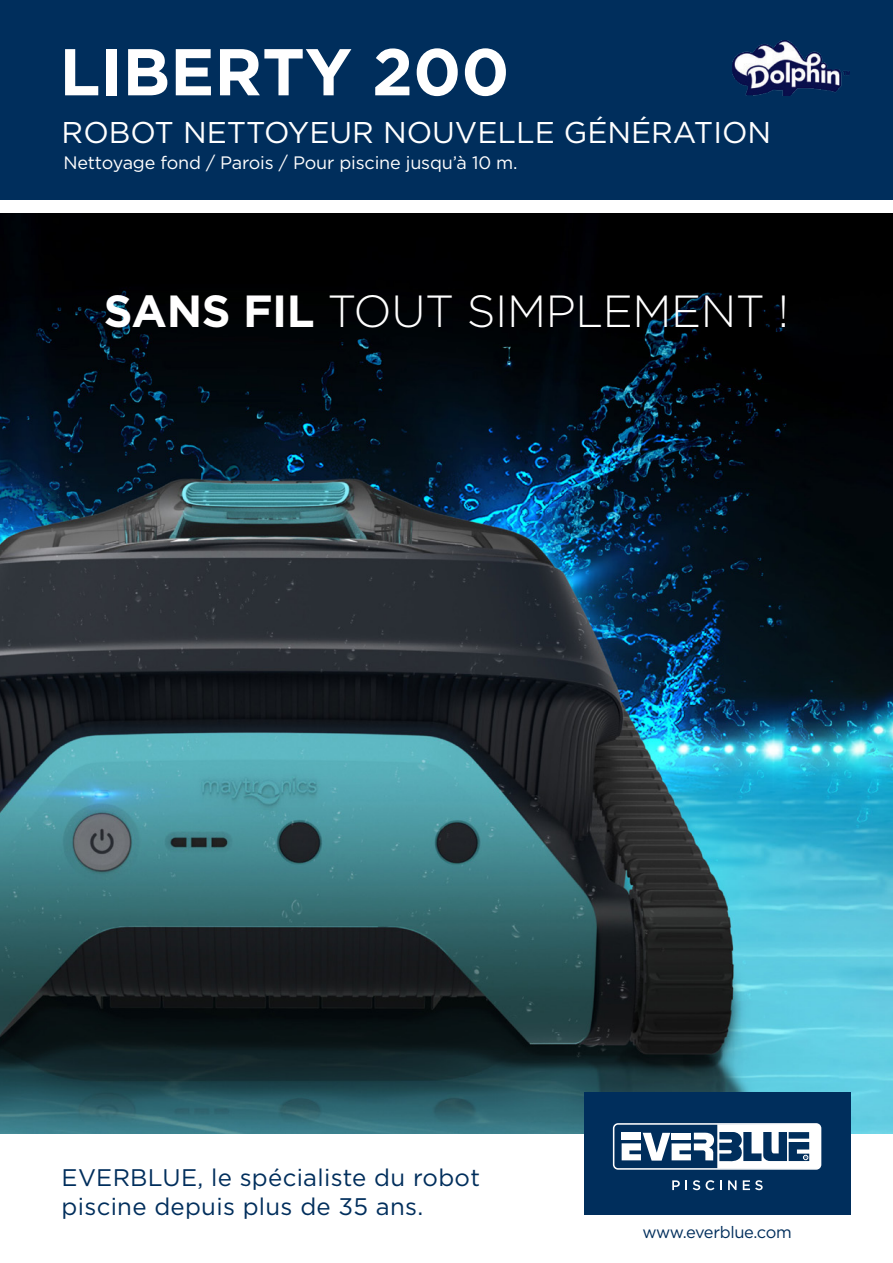
<style>
.page{position:relative;width:893px;height:1263px;background:#fff}
.page>*{position:absolute;margin:0;border:0;box-sizing:border-box;transform-origin:0 0}
.t1{font:700 66px "Gotham";color:#fff}
.t2{font:300 45px "Gotham";letter-spacing:-.01em;color:#fff}
.t3{font:30px "Gotham";color:#fff}
.t4{font:24px/28.8px "Gotham";letter-spacing:.01em;color:#002e5c}
.t5{font:500 19.2px "Gotham";color:#fff}
.t6{font:18px "Gotham";letter-spacing:-.01em;color:#fff}
.t7{font:16.5px "Gotham";letter-spacing:-.02em;color:#002e5c}
.s1{font-weight:700}
</style>
<div class="page">
<img style="left:0;top:213px;width:893px;height:920px">
<div style="left:584px;top:1092px;width:266px;height:123px;background:#002e5c"></div>
<svg style="left:672px;top:1180px;width:15px;height:10px"></svg>
<svg style="left:693px;top:1180px;width:7px;height:10px"></svg>
<svg style="left:706px;top:1180px;width:8px;height:10px"></svg>
<svg style="left:720px;top:1180px;width:2px;height:10px"></svg>
<svg style="left:728px;top:1180px;width:8px;height:10px"></svg>
<svg style="left:743px;top:1180px;width:20px;height:10px"></svg>
<svg style="left:613px;top:1123px;width:208px;height:47px"></svg>
<div style="left:0;top:0;width:893px;height:206px;background:#002e5c"></div>
<div style="left:0;top:200px;width:893px;height:13px;background:#fff"></div>
<img style="left:733px;top:40px;width:117px;height:55px">
<p class="t5" style="left:306px;top:56px;width:134px;rotate:-5deg">EXCLUSIVITÉ</p>
<p class="t1" style="left:60px;top:28px;width:451px">LIBERTY 200</p>
<p class="t3" style="left:62px;top:113px;width:711px">ROBOT NETTOYEUR NOUVELLE GÉNÉRATION</p>
<p class="t6" style="left:63px;top:151px;width:456px">Nettoyage fond / Parois / Pour piscine jusqu’à 10 m.</p>
<p class="t2" style="left:104px;top:283px;width:687px"><span class="s1">SANS FIL</span> TOUT SIMPLEMENT !</p>
<p class="t4" style="left:62px;top:1163px;width:420px">EVERBLUE, le spécialiste du robot piscine depuis plus de 35 ans.</p>
<p class="t7" style="left:642px;top:1222px;width:151px">www.everblue.com</p>
</div>
